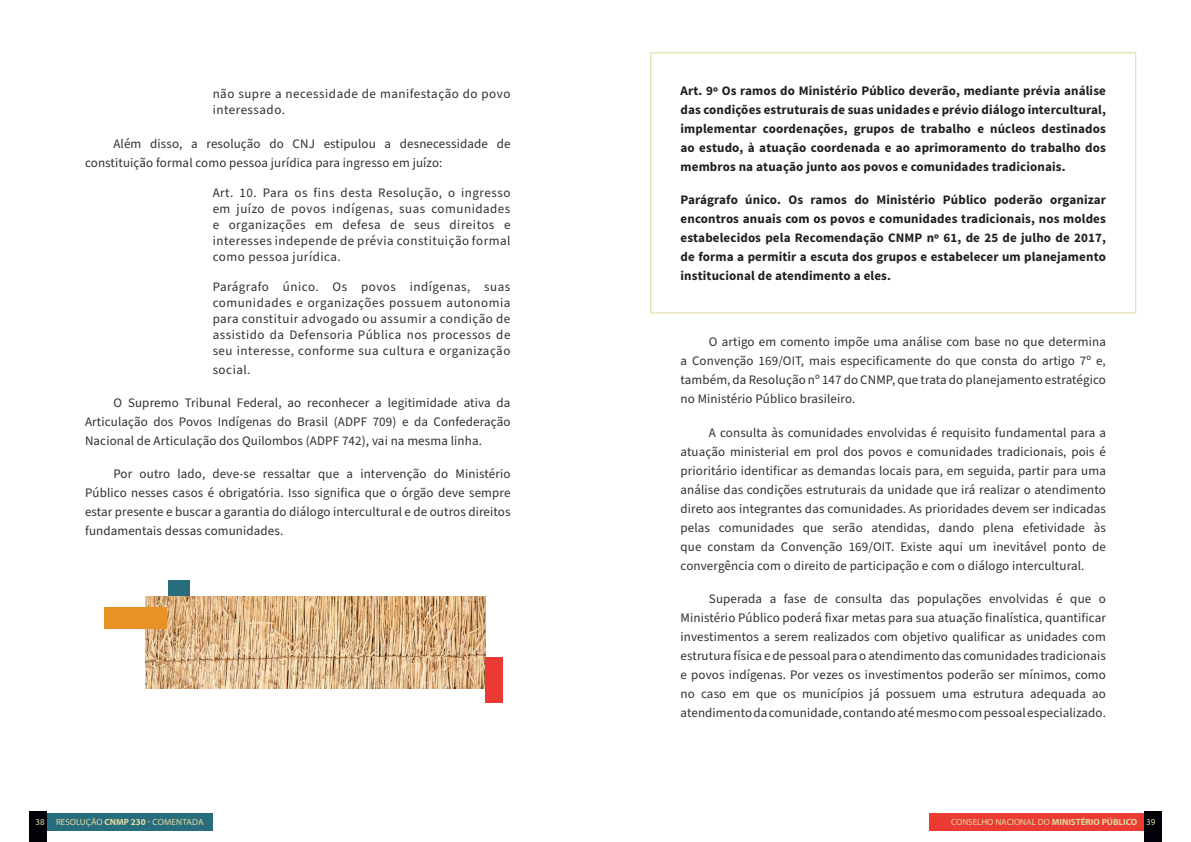
<style>
.page{position:relative;width:1191px;height:842px;background:#fff}
.page>*{position:absolute;margin:0;border:0;box-sizing:border-box;transform-origin:0 0}
.t1{font:13px/19px "Source Sans Pro";letter-spacing:.01em;color:#312f30;text-align:justify}
.t2{font:700 13px/19px "Source Sans Pro";letter-spacing:.01em;color:#231f20;text-align:justify}
.t3{font:13px/16px "Source Sans Pro";letter-spacing:.04em;color:#312f30}
.t4{font:9px "Myriad Pro";color:#e1d9a1}
.s1{font-weight:700}
</style>
<div class="page">
<div style="left:929px;top:813px;width:217px;height:17px;background:#eb3b32"></div>
<div style="left:1144px;top:811px;width:17px;height:31px;background:#010107"></div>
<div style="left:44px;top:813px;width:169px;height:17px;background:#286d7d"></div>
<div style="left:29px;top:811px;width:17px;height:31px;background:#010107"></div>
<div style="left:169px;top:580px;width:21px;height:62px;background:#286d7d"></div>
<img style="left:146px;top:596px;width:339px;height:92px">
<div style="left:485px;top:658px;width:17px;height:45px;background:#eb3a31"></div>
<div style="left:104px;top:608px;width:63px;height:21px;background:#e89226"></div>
<div style="left:650px;top:52px;width:486px;height:261px;border:1px solid #e1d9a1"></div>
<p class="t3" style="left:213px;top:86px;width:299px">não supre a necessidade de manifestação do povo interessado.</p>
<p class="t1" style="left:85px;top:134px;width:427px;text-indent:28px">Além disso, a resolução do CNJ estipulou a desnecessidade de constituição formal como pessoa jurídica para ingresso em juízo:</p>
<p class="t1" style="left:213px;top:185px;width:299px;line-height:16px">Art. 10. Para os fins desta Resolução, o ingresso em juízo de povos indígenas, suas comunidades e organizações em defesa de seus direitos e interesses independe de prévia constituição formal como pessoa jurídica.</p>
<p class="t1" style="left:213px;top:279px;width:299px;line-height:16px">Parágrafo único. Os povos indígenas, suas comunidades e organizações possuem autonomia para constituir advogado ou assumir a condição de assistido da Defensoria Pública nos processos de seu interesse, conforme sua cultura e organização</p>
<p class="t1" style="left:213px;top:361px;width:39px">social.</p>
<p class="t1" style="left:85px;top:394px;width:427px;text-indent:28px">O Supremo Tribunal Federal, ao reconhecer a legitimidade ativa da Articulação dos Povos Indígenas do Brasil (ADPF 709) e da Confederação Nacional de Articulação dos Quilombos (ADPF 742), vai na mesma linha.</p>
<p class="t1" style="left:85px;top:465px;width:427px;text-indent:28px">Por outro lado, deve-se ressaltar que a intervenção do Ministério Público nesses casos é obrigatória. Isso significa que o órgão deve sempre estar presente e buscar a garantia do diálogo intercultural e de outros direitos fundamentais dessas comunidades.</p>
<p class="t2" style="left:680px;top:81px;width:427px">Art. 9º Os ramos do Ministério Público deverão, mediante prévia análise das condições estruturais de suas unidades e prévio diálogo intercultural, implementar coordenações, grupos de trabalho e núcleos destinados ao estudo, à atuação coordenada e ao aprimoramento do trabalho dos membros na atuação junto aos povos e comunidades tradicionais.</p>
<p class="t2" style="left:680px;top:191px;width:427px">Parágrafo único. Os ramos do Ministério Público poderão organizar encontros anuais com os povos e comunidades tradicionais, nos moldes estabelecidos pela Recomendação CNMP nº 61, de 25 de julho de 2017, de forma a permitir a escuta dos grupos e estabelecer um planejamento institucional de atendimento a eles.</p>
<p class="t1" style="left:680px;top:333px;width:427px;text-indent:28px">O artigo em comento impõe uma análise com base no que determina a Convenção 169/OIT, mais especificamente do que consta do artigo 7º e, também, da Resolução nº 147 do CNMP, que trata do planejamento estratégico no Ministério Público brasileiro.</p>
<p class="t1" style="left:680px;top:423px;width:427px;text-indent:28px">A consulta às comunidades envolvidas é requisito fundamental para a atuação ministerial em prol dos povos e comunidades tradicionais, pois é prioritário identificar as demandas locais para, em seguida, partir para uma análise das condições estruturais da unidade que irá realizar o atendimento direto aos integrantes das comunidades. As prioridades devem ser indicadas pelas comunidades que serão atendidas, dando plena efetividade às que constam da Convenção 169/OIT. Existe aqui um inevitável ponto de convergência com o direito de participação e com o diálogo intercultural.</p>
<p class="t1" style="left:680px;top:589px;width:427px;text-indent:28px">Superada a fase de consulta das populações envolvidas é que o Ministério Público poderá fixar metas para sua atuação finalística, quantificar investimentos a serem realizados com objetivo qualificar as unidades com estrutura física e de pessoal para o atendimento das comunidades tradicionais e povos indígenas. Por vezes os investimentos poderão ser mínimos, como no caso em que os municípios já possuem uma estrutura adequada ao atendimento da comunidade, contando até mesmo com pessoal especializado.</p>
<p class="t4" style="left:35px;top:816px;width:11px">38</p>
<p class="t4" style="left:56px;top:816px;width:149px">RESOLUÇÃO <span class="s1">CNMP 230</span> - COMENTADA</p>
<p class="t4" style="left:951px;top:816px;width:206px">CONSELHO NACIONAL DO <span class="s1">MINISTÉRIO PÚBLICO</span> 39</p>
</div>
